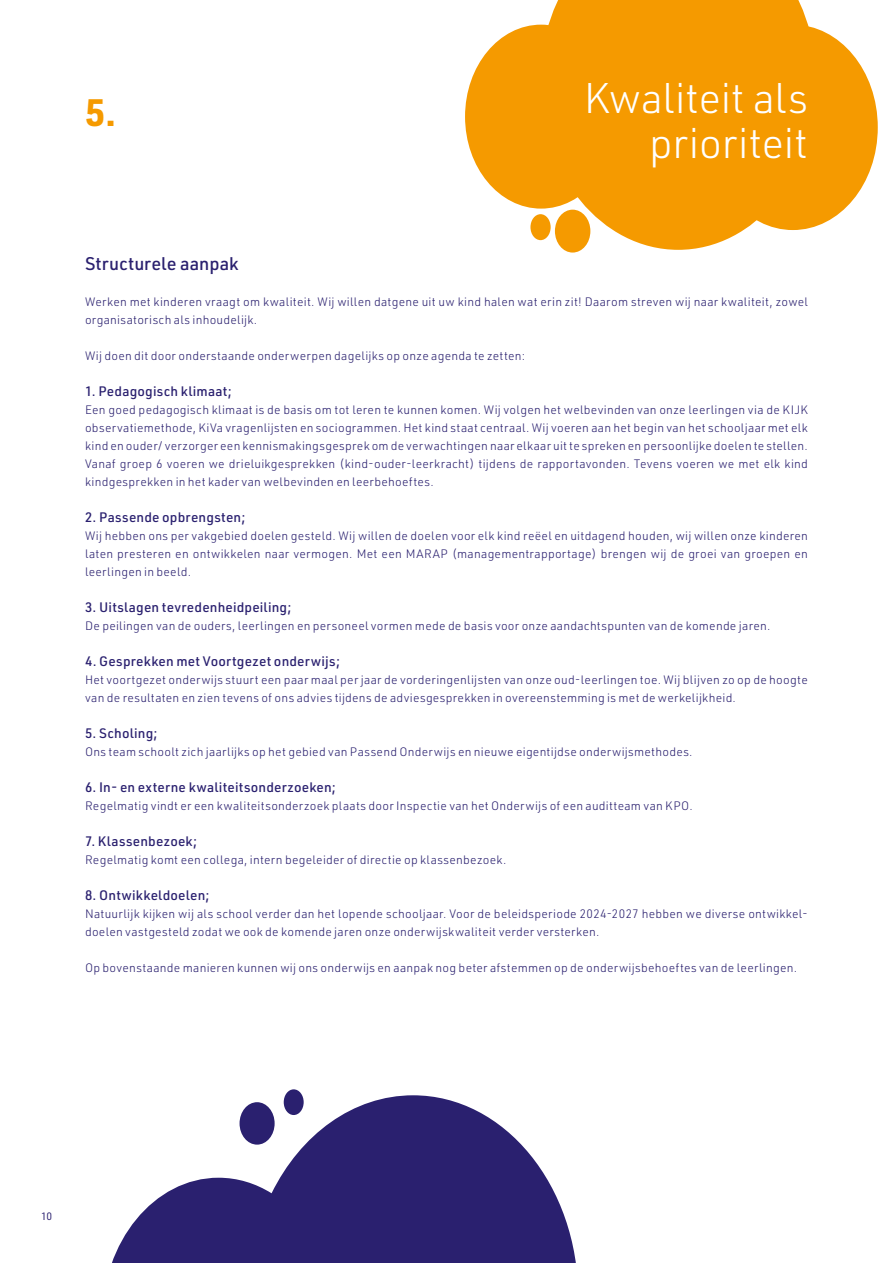
<style>
.page{position:relative;width:893px;height:1263px;background:#fff}
.page>*{position:absolute;margin:0;border:0;box-sizing:border-box;transform-origin:0 0}
.t1{font:300 42px/45px "URWDIN";letter-spacing:-.01em;color:#fff;text-align:right}
.t2{font:700 37.5px "URWDIN";color:#f59a00}
.t3{font:500 18px "URWDIN";letter-spacing:.005em;color:#2a206f}
.t4{font:500 13.5px "URWDIN";letter-spacing:.015em;color:#2a206f}
.t5{font:300 12px/18px "URWDIN";letter-spacing:.02em;color:#2a206f}
.t6{font:10.5px "URWDIN";color:#2a206f}
</style>
<div class="page">
<div style="left:708px;top:25px;width:170px;height:205px;background:#f59a00;border-radius:50%"></div>
<svg style="left:540px;top:0;width:276px;height:250px;fill:#f59a00"></svg>
<div style="left:465px;top:25px;width:152px;height:184px;background:#f59a00;border-radius:50%"></div>
<div style="left:555px;top:210px;width:35px;height:43px;background:#f59a00;border-radius:50%"></div>
<div style="left:530px;top:214px;width:21px;height:26px;background:#f59a00;border-radius:50%"></div>
<svg style="left:112px;top:1095px;width:464px;height:168px;fill:#2a206f"></svg>
<div style="left:240px;top:1102px;width:35px;height:42px;background:#2a206f;border-radius:50%"></div>
<div style="left:284px;top:1089px;width:20px;height:26px;background:#2a206f;border-radius:50%"></div>
<h2 class="t2" style="left:85px;top:87px;width:33px">5.</h2>
<h1 class="t1" style="left:584px;top:74px;width:226px">Kwaliteit als prioriteit</h1>
<h3 class="t3" style="left:85px;top:252px;width:155px">Structurele aanpak</h3>
<p class="t5" style="left:85px;top:292px;width:724px">Werken met kinderen vraagt om kwaliteit. Wij willen datgene uit uw kind halen wat erin zit! Daarom streven wij naar kwaliteit, zowel organisatorisch als inhoudelijk.</p>
<p class="t5" style="left:85px;top:346px;width:442px">Wij doen dit door onderstaande onderwerpen dagelijks op onze agenda te zetten:</p>
<p class="t4" style="left:85px;top:382px;width:148px">1. Pedagogisch klimaat;</p>
<p class="t5" style="left:85px;top:400px;width:724px;text-align:justify">Een goed pedagogisch klimaat is de basis om tot leren te kunnen komen. Wij volgen het welbevinden van onze leerlingen via de KIJK observatiemethode, KiVa vragenlijsten en sociogrammen. Het kind staat centraal. Wij voeren aan het begin van het schooljaar met elk kind en ouder/ verzorger een kennismakingsgesprek om de verwachtingen naar elkaar uit te spreken en persoonlijke doelen te stellen.<br>Vanaf groep 6 voeren we drieluikgesprekken (kind-ouder-leerkracht) tijdens de rapportavonden. Tevens voeren we met elk kind kindgesprekken in het kader van welbevinden en leerbehoeftes.</p>
<p class="t4" style="left:85px;top:508px;width:162px">2. Passende opbrengsten;</p>
<p class="t5" style="left:85px;top:526px;width:724px;text-align:justify">Wij hebben ons per vakgebied doelen gesteld. Wij willen de doelen voor elk kind reëel en uitdagend houden, wij willen onze kinderen laten presteren en ontwikkelen naar vermogen. Met een MARAP (managementrapportage) brengen wij de groei van groepen en leerlingen in beeld.</p>
<p class="t4" style="left:85px;top:598px;width:208px">3. Uitslagen tevredenheidpeiling;</p>
<p class="t5" style="left:85px;top:616px;width:687px">De peilingen van de ouders, leerlingen en personeel vormen mede de basis voor onze aandachtspunten van de komende jaren.</p>
<p class="t4" style="left:85px;top:652px;width:256px">4. Gesprekken met Voortgezet onderwijs;</p>
<p class="t5" style="left:85px;top:670px;width:724px">Het voortgezet onderwijs stuurt een paar maal per jaar de vorderingenlijsten van onze oud-leerlingen toe. Wij blijven zo op de hoogte van de resultaten en zien tevens of ons advies tijdens de adviesgesprekken in overeenstemming is met de werkelijkheid.</p>
<p class="t4" style="left:85px;top:724px;width:74px">5. Scholing;</p>
<p class="t5" style="left:85px;top:742px;width:609px">Ons team schoolt zich jaarlijks op het gebied van Passend Onderwijs en nieuwe eigentijdse onderwijsmethodes.</p>
<p class="t4" style="left:85px;top:778px;width:252px">6. In- en externe kwaliteitsonderzoeken;</p>
<p class="t5" style="left:85px;top:796px;width:609px">Regelmatig vindt er een kwaliteitsonderzoek plaats door Inspectie van het Onderwijs of een auditteam van KPO.</p>
<p class="t4" style="left:85px;top:832px;width:114px">7. Klassenbezoek;</p>
<p class="t5" style="left:85px;top:850px;width:423px">Regelmatig komt een collega, intern begeleider of directie op klassenbezoek.</p>
<p class="t4" style="left:85px;top:886px;width:126px">8. Ontwikkeldoelen;</p>
<p class="t5" style="left:85px;top:904px;width:724px">Natuurlijk kijken wij als school verder dan het lopende schooljaar. Voor de beleidsperiode 2024-2027 hebben we diverse ontwikkel&shy;doelen vastgesteld zodat we ook de komende jaren onze onderwijskwaliteit verder versterken.</p>
<p class="t5" style="left:85px;top:958px;width:713px">Op bovenstaande manieren kunnen wij ons onderwijs en aanpak nog beter afstemmen op de onderwijsbehoeftes van de leerlingen.</p>
<p class="t6" style="left:41px;top:1210px;width:13px">10</p>
</div>
